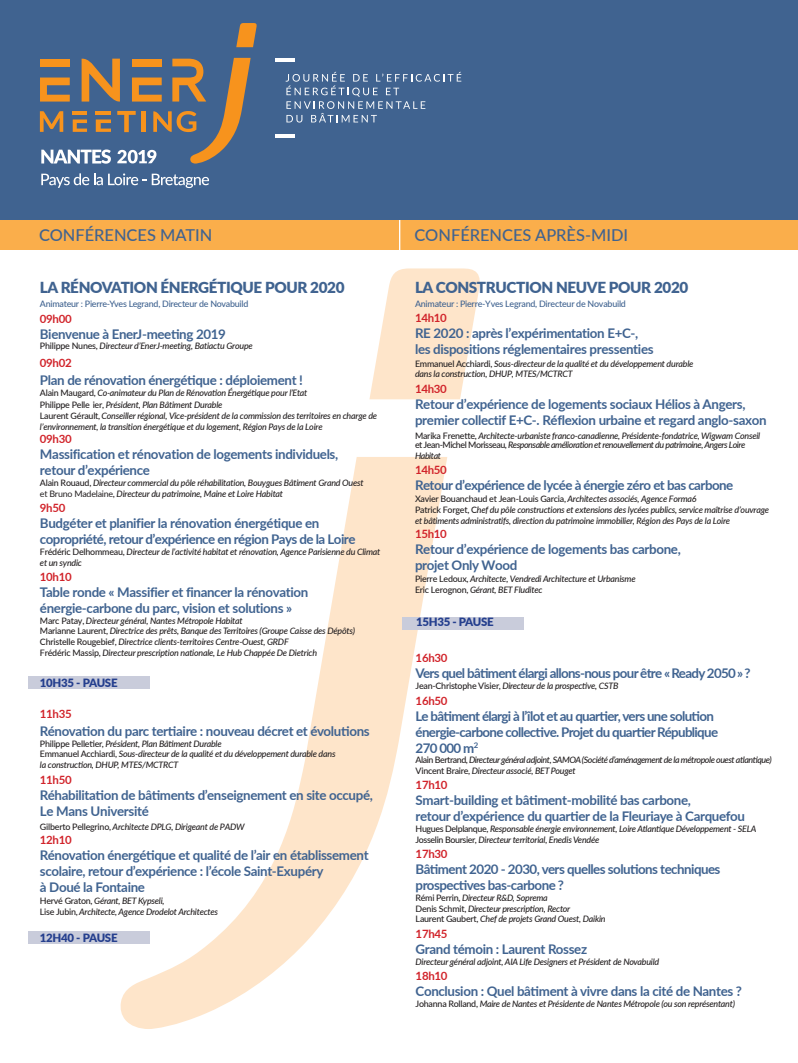
<style>
.page{position:relative;width:798px;height:1063px;background:#fff}
.page>*{position:absolute;margin:0;border:0;box-sizing:border-box;transform-origin:0 0}
.t1{font:500 16.38px "Lato";color:#406390}
.t2{font:900 15.25px "Lato";letter-spacing:-.025em;color:#406390}
.t3{font:700 13.38px/16px "Lato";letter-spacing:-.025em;color:#406390}
.t4{font:700 13.38px/16px "Lato";letter-spacing:-.05em;color:#406390}
.t5{font:700 11.38px "Lato";letter-spacing:-.025em;color:#d1232a}
.t6{font:900 11.38px "Lato";letter-spacing:-.025em;color:#253f8e}
.t7{font:italic 500 8.88px/10.6px "Lato";letter-spacing:-.025em;color:#231f20}
.t8{font:italic 500 8.88px/10.6px "Lato";letter-spacing:-.05em;color:#231f20}
.t9{font:500 8.88px "Lato";letter-spacing:-.025em;color:#406390}
.s1{font-style:normal}
.s2{font-weight:400;font-style:normal}
</style>
<div class="page">
<svg style="left:369px;top:268px;width:111px;height:131px"></svg>
<svg style="left:120px;top:457px;width:327px;height:572px"></svg>
<div style="left:0;top:0;width:797px;height:220px;background:#406390"></div>
<div style="left:0;top:220px;width:797px;height:29px;background:#faae4b"></div>
<svg style="left:236px;top:23px;width:21px;height:24px"></svg>
<svg style="left:285px;top:72px;width:176px;height:51px"></svg>
<hr style="left:275px;top:59px;width:20px;height:3px;background:#fff">
<hr style="left:275px;top:135px;width:20px;height:3px;background:#fff">
<svg style="left:40px;top:58px;width:210px;height:106px"></svg>
<svg style="left:41px;top:173px;width:105px;height:15px"></svg>
<svg style="left:152px;top:174px;width:57px;height:14px"></svg>
<hr style="left:399px;top:220px;width:1px;height:48px;background:#fff">
<div style="left:29px;top:676px;width:121px;height:13px;background:#c9ccdb"></div>
<div style="left:29px;top:931px;width:121px;height:13px;background:#c9ccdb"></div>
<div style="left:402px;top:617px;width:121px;height:13px;background:#c9ccdb"></div>
<h1 class="t1" style="left:39px;top:224px;width:175px">CONFÉRENCES MATIN</h1>
<h1 class="t1" style="left:414px;top:224px;width:215px">CONFÉRENCES APRÈS-MIDI</h1>
<h2 class="t2" style="left:40px;top:276px;width:306px">LA RÉNOVATION ÉNERGÉTIQUE POUR 2020</h2>
<p class="t9" style="left:40px;top:297px;width:210px">Animateur : Pierre-Yves Legrand, Directeur de Novabuild</p>
<p class="t5" style="left:40px;top:310px;width:33px">09h00</p>
<h3 class="t3" style="left:40px;top:325px;width:187px">Bienvenue à EnerJ-meeting 2019</h3>
<p class="t7" style="left:40px;top:340px;width:214px"><span class="s1">Philippe Nunes,</span> Directeur d’EnerJ-meeting<span class="s1">,</span> Batiactu Groupe</p>
<p class="t5" style="left:40px;top:354px;width:33px">09h02</p>
<h3 class="t3" style="left:40px;top:372px;width:264px">Plan de rénovation énergétique : déploiement !</h3>
<p class="t7" style="left:40px;top:386px;width:269px;line-height:12.2px"><span class="s1">Alain Maugard,</span> Co-animateur du Plan de Rénovation Énergétique pour l’Etat<br><span class="s1">Philippe Pelle ier,</span> Président, Plan Bâtiment Durable</p>
<p class="t7" style="left:40px;top:410px;width:338px"><span class="s1">Laurent Gérault,</span> Conseiller régional, Vice-président de la commission des territoires en charge de l’environnement, la transition énergétique et du logement, Région Pays de la Loire</p>
<p class="t5" style="left:40px;top:431px;width:33px">09h30</p>
<h3 class="t3" style="left:40px;top:446px;width:300px">Massification et rénovation de logements individuels, retour d’expérience</h3>
<p class="t7" style="left:40px;top:477px;width:325px"><span class="s1">Alain Rouaud,</span> Directeur commercial du pôle réhabilitation, Bouygues Bâtiment Grand Ouest <span class="s2">et Bruno Madelaine</span>, Directeur du patrimoine, Maine et Loire Habitat</p>
<p class="t5" style="left:40px;top:500px;width:27px">9h50</p>
<h3 class="t3" style="left:40px;top:515px;width:317px">Budgéter et planifier la rénovation énergétique en copropriété, retour d’expérience en région Pays de la Loire</h3>
<p class="t7" style="left:40px;top:546px;width:342px"><span class="s1">Frédéric Delhommeau,</span> Directeur de l’activité habitat et rénovation, Agence Parisienne du Climat et un syndic</p>
<p class="t5" style="left:40px;top:569px;width:33px">10h10</p>
<h3 class="t3" style="left:40px;top:584px;width:270px">Table ronde « Massifier et financer la rénovation énergie-carbone du parc, vision et solutions »</h3>
<p class="t7" style="left:40px;top:615px;width:316px"><span class="s1">Marc Patay,</span> Directeur général, Nantes Métropole Habitat<br><span class="s1">Marianne Laurent,</span> Directrice des prêts, Banque des Territoires (Groupe Caisse des Dépôts)<br><span class="s1">Christelle Rougebief,</span> Directrice clients-territoires Centre-Ouest, GRDF<br><span class="s1">Frédéric Massip,</span> Directeur prescription nationale, Le Hub Chappée De Dietrich</p>
<p class="t6" style="left:40px;top:674px;width:79px">10H35 - PAUSE</p>
<p class="t5" style="left:40px;top:705px;width:33px">11h35</p>
<h3 class="t3" style="left:40px;top:723px;width:331px">Rénovation du parc tertiaire : nouveau décret et évolutions</h3>
<p class="t7" style="left:40px;top:738px;width:297px"><span class="s1">Philippe Pelletier,</span> Président, Plan Bâtiment Durable<br><span class="s1">Emmanuel Acchiardi,</span> Sous-directeur de la qualité et du développement durable dans la construction, DHUP, MTES/MCTRCT</p>
<p class="t5" style="left:40px;top:771px;width:33px">11h50</p>
<h3 class="t3" style="left:40px;top:786px;width:334px">Réhabilitation de bâtiments d’enseignement en site occupé,<br>Le Mans Université</h3>
<p class="t7" style="left:40px;top:821px;width:206px"><span class="s1">Gilberto Pellegrino,</span> Architecte DPLG, Dirigeant de PADW</p>
<p class="t5" style="left:40px;top:831px;width:33px">12h10</p>
<h3 class="t3" style="left:40px;top:846px;width:330px">Rénovation énergétique et qualité de l’air en établissement scolaire, retour d’expérience : l’école Saint-Exupéry<br>à Doué la Fontaine</h3>
<p class="t7" style="left:40px;top:895px;width:179px"><span class="s1">Hervé Graton,</span> Gérant, BET Kypseli,<br><span class="s1">Lise Jubin,</span> Architecte, Agence Drodelot Architectes</p>
<p class="t6" style="left:40px;top:929px;width:79px">12H40 - PAUSE</p>
<h2 class="t2" style="left:415px;top:276px;width:275px">LA CONSTRUCTION NEUVE POUR 2020</h2>
<p class="t9" style="left:415px;top:297px;width:212px">Animateur : Pierre-Yves Legrand, Directeur de Novabuild</p>
<p class="t5" style="left:415px;top:310px;width:33px">14h10</p>
<h3 class="t3" style="left:415px;top:325px;width:240px">RE 2020 : après l’expérimentation E+C-, les dispositions réglementaires pressenties</h3>
<p class="t7" style="left:415px;top:358px;width:280px"><span class="s1">Emmanuel Acchiardi,</span> Sous-directeur de la qualité et du développement durable dans la construction, DHUP, MTES/MCTRCT</p>
<p class="t5" style="left:415px;top:380px;width:33px">14h30</p>
<h3 class="t3" style="left:415px;top:395px;width:353px">Retour d’expérience de logements sociaux Hélios à Angers, premier collectif E+C-. Réflexion urbaine et regard anglo-saxon</h3>
<p class="t7" style="left:415px;top:431px;width:346px;line-height:9px"><span class="s1">Marika Frenette,</span> Architecte-urbaniste franco-canadienne, Présidente-fondatrice, Wigwam Conseil <span class="s1">et Jean-Michel Morisseau,</span> Responsable amélioration et renouvellement du patrimoine, Angers Loire</p>
<p class="t8" style="left:415px;top:450px;width:27px">Habitat</p>
<p class="t5" style="left:415px;top:462px;width:33px">14h50</p>
<h3 class="t3" style="left:415px;top:477px;width:319px">Retour d’expérience de lycée à énergie zéro et bas carbone</h3>
<p class="t7" style="left:415px;top:494px;width:355px"><span class="s1">Xavier Bouanchaud et Jean-Louis Garcia,</span> Architectes associés, Agence Forma6<br><span class="s1">Patrick Forget, C</span>hef du pôle constructions et extensions des lycées publics, service maîtrise d’ouvrage et bâtiments administratifs, direction du patrimoine immobilier, Région des Pays de la Loire</p>
<p class="t5" style="left:415px;top:525px;width:33px">15h10</p>
<h3 class="t3" style="left:415px;top:540px;width:267px">Retour d’expérience de logements bas carbone, projet Only Wood</h3>
<p class="t7" style="left:415px;top:573px;width:222px"><span class="s1">Pierre Ledoux,</span> Architecte, Vendredi Architecture et Urbanisme<br><span class="s1">Eric Lerognon,</span> Gérant, BET Fluditec</p>
<p class="t6" style="left:416px;top:614px;width:79px">15H35 - PAUSE</p>
<p class="t5" style="left:415px;top:650px;width:33px">16h30</p>
<h3 class="t4" style="left:415px;top:665px;width:336px">Vers quel bâtiment élargi allons-nous pour être « Ready 2050 » ?</h3>
<p class="t7" style="left:415px;top:680px;width:204px"><span class="s1">Jean-Christophe Visier,</span> Directeur de la prospective, CSTB</p>
<p class="t5" style="left:415px;top:692px;width:33px">16h50</p>
<h3 class="t4" style="left:415px;top:707px;width:304px">Le bâtiment élargi à l’îlot et au quartier, vers une solution énergie-carbone collective. Projet du quartier République<br>270 000 m<sup>2</sup></h3>
<p class="t8" style="left:415px;top:754px;width:357px"><span class="s1">Alain Bertrand,</span> Directeur général adjoint<span class="s1">,</span> SAMOA (Société d’aménagement de la métropole ouest atlantique)<br><span class="s1">Vincent Braire,</span> Directeur associé, BET Pouget</p>
<p class="t5" style="left:415px;top:777px;width:33px">17h10</p>
<h3 class="t3" style="left:415px;top:792px;width:330px">Smart-building et bâtiment-mobilité bas carbone,<br>retour d’expérience du quartier de la Fleuriaye à Carquefou</h3>
<p class="t7" style="left:415px;top:823px;width:342px"><span class="s1">Hugues Delplanque,</span> Responsable énergie environnement, Loire Atlantique Développement - SELA<br><span class="s1">Josselin Boursier,</span> Directeur territorial, Enedis Vendée</p>
<p class="t5" style="left:415px;top:846px;width:33px">17h30</p>
<h3 class="t3" style="left:415px;top:861px;width:306px">Bâtiment 2020 - 2030, vers quelles solutions techniques prospectives bas-carbone ?</h3>
<p class="t7" style="left:415px;top:892px;width:191px"><span class="s1">Rémi Perrin,</span> Directeur R&amp;D, Soprema<br><span class="s1">Denis Schmit,</span> Directeur prescription, Rector<br><span class="s1">Laurent Gaubert,</span> Chef de projets Grand Ouest, Daikin</p>
<p class="t5" style="left:415px;top:925px;width:33px">17h45</p>
<h3 class="t3" style="left:415px;top:940px;width:173px">Grand témoin : Laurent Rossez</h3>
<p class="t7" style="left:415px;top:956px;width:245px">Directeur général adjoint, AIA Life Designers et Président de Novabuild</p>
<p class="t5" style="left:415px;top:968px;width:33px">18h10</p>
<h3 class="t3" style="left:415px;top:983px;width:328px">Conclusion : Quel bâtiment à vivre dans la cité de Nantes ?</h3>
<p class="t7" style="left:415px;top:998px;width:321px"><span class="s1">Johanna Rolland,</span> Maire de Nantes et Présidente de Nantes Métropole (ou son représentant)</p>
</div>
